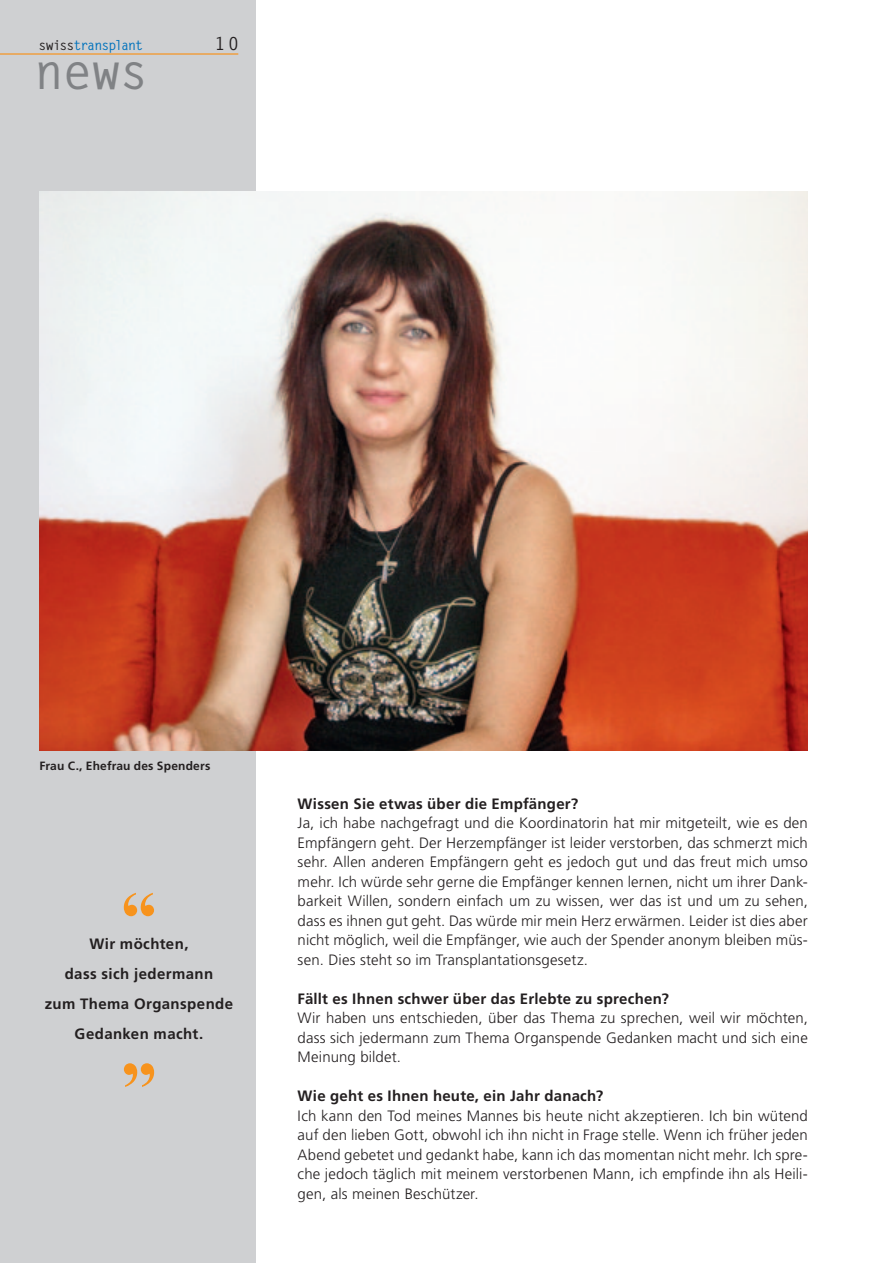
<style>
.page{position:relative;width:893px;height:1263px;background:#fff}
.page>*{position:absolute;margin:0;border:0;box-sizing:border-box;transform-origin:0 0}
.t1{font:700 72.75px "Times New Roman";color:#f7931d}
.t2{font:700 72px "Times New Roman";color:#f7931d}
.t3{font:700 49.5px "Letter Gothic Std";color:#808285}
.t4{font:700 18px "Letter Gothic Std";color:#231f20}
.t5{font:300 15px/19.5px "Frutiger";letter-spacing:.01em;color:#231f20;text-align:justify}
.t6{font:700 15px/30px "Frutiger";letter-spacing:.02em;color:#231f20;text-align:center}
.t7{font:700 13.5px "Letter Gothic Std";letter-spacing:-.08em;color:#0072bc}
.t8{font:700 12px "Frutiger";letter-spacing:.015em;color:#231f20}
.s1{color:#231f20}
</style>
<div class="page">
<div style="left:0;top:0;width:255px;height:1263px;background:#cfd0d2"></div>
<hr style="left:0;top:53px;width:238px;height:2px;background:#f7931d">
<img style="left:40px;top:191px;width:768px;height:559px">
<p class="t7" style="left:38px;top:37px;width:106px"><span class="s1">swiss</span>transplant</p>
<p class="t4" style="left:215px;top:33px;width:26px">10</p>
<h3 class="t3" style="left:34px;top:41px;width:116px">news</h3>
<p class="t8" style="left:40px;top:758px;width:172px">Frau C., Ehefrau des Spenders</p>
<h2 class="t2" style="left:121px;top:868px;width:37px">“</h2>
<p class="t6" style="left:89px;top:929px;width:101px">Wir möchten,</p>
<p class="t6" style="left:45px;top:959px;width:190px">dass sich jedermann<br>zum Thema Organspende<br>Gedanken macht.</p>
<h1 class="t1" style="left:121px;top:1038px;width:37px">”</h1>
<p class="t6" style="left:298px;top:788px;width:282px">Wissen Sie etwas über die Empfänger?</p>
<p class="t5" style="left:298px;top:813px;width:512px">Ja, ich habe nachgefragt und die Koordinatorin hat mir mitgeteilt, wie es den Empfängern geht. Der Herzempfänger ist leider verstorben, das schmerzt mich sehr. Allen anderen Empfängern geht es jedoch gut und das freut mich umso mehr. Ich würde sehr gerne die Empfänger kennen lernen, nicht um ihrer Dank&shy;barkeit Willen, sondern einfach um zu wissen, wer das ist und um zu sehen, dass es ihnen gut geht. Das würde mir mein Herz erwärmen. Leider ist dies aber nicht möglich, weil die Empfänger, wie auch der Spender anonym bleiben müs&shy;sen. Dies steht so im Transplantationsgesetz.</p>
<p class="t6" style="left:298px;top:983px;width:373px">Fällt es Ihnen schwer über das Erlebte zu sprechen?</p>
<p class="t5" style="left:298px;top:1008px;width:512px">Wir haben uns entschieden, über das Thema zu sprechen, weil wir möchten, dass sich jedermann zum Thema Organspende Gedanken macht und sich eine Meinung bildet.</p>
<p class="t6" style="left:298px;top:1081px;width:307px">Wie geht es Ihnen heute, ein Jahr danach?</p>
<p class="t5" style="left:298px;top:1106px;width:512px">Ich kann den Tod meines Mannes bis heute nicht akzeptieren. Ich bin wütend auf den lieben Gott, obwohl ich ihn nicht in Frage stelle. Wenn ich früher jeden Abend gebetet und gedankt habe, kann ich das momentan nicht mehr. Ich spre&shy;che jedoch täglich mit meinem verstorbenen Mann, ich empfinde ihn als Heili&shy;gen, als meinen Beschützer.</p>
</div>
